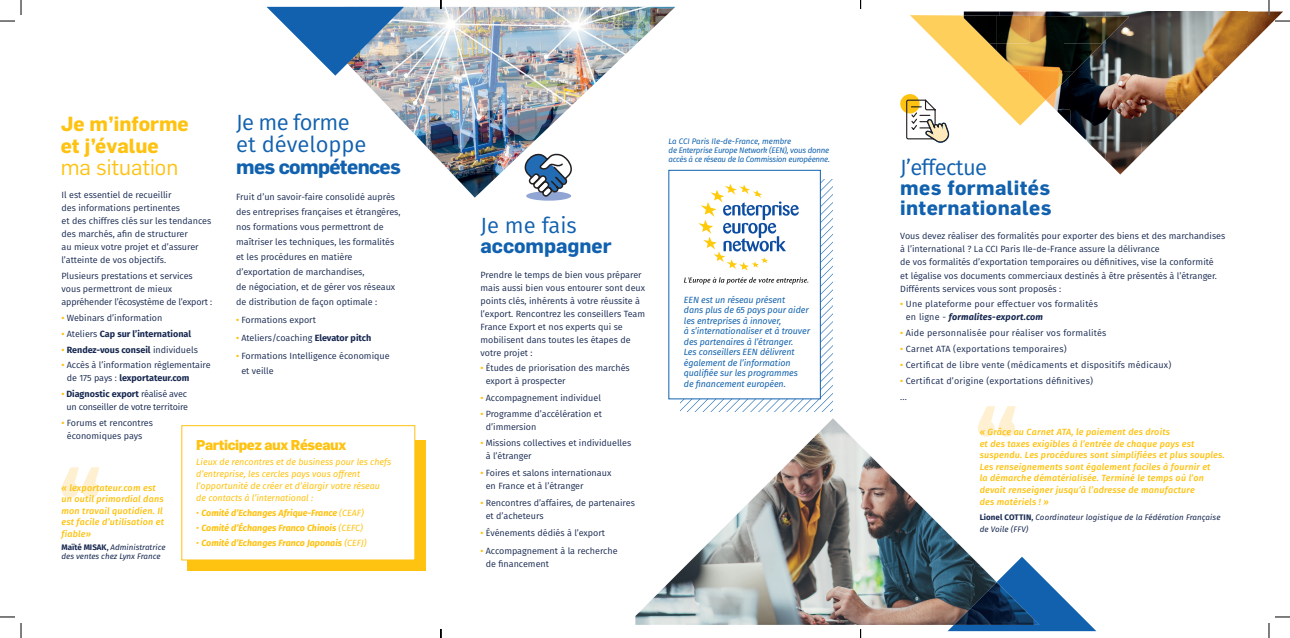
<style>
.page{position:relative;width:1290px;height:638px;background:#fff}
.page>*{position:absolute;margin:0;border:0;box-sizing:border-box;transform-origin:0 0}
.t1{font:22px/22px "Fira Sans";letter-spacing:-.02em;color:#1161af}
.t2{font:22px "Flama";color:#fec210}
.t3{font:700 20px/20px "Flama";letter-spacing:.02em;color:#1161af}
.t4{font:700 20px/22px "Flama";color:#fec210}
.t5{font:700 20px "Flama";letter-spacing:-.03em;color:#1161af}
.t6{font:700 20px "Flama";color:#1161af}
.t7{font:800 14px "Flama";letter-spacing:-.03em;color:#fec210}
.t8{font:9px/13px "Fira Sans";color:#172850}
.t9{font:italic 500 9px/11.6px "Fira Sans";letter-spacing:.02em;color:#fec210}
.t10{font:9px/13px "Fira Sans";letter-spacing:.02em;color:#172850}
.t11{font:italic 9px/10.5px "Fira Sans";letter-spacing:-.01em;color:#1363ae}
.t12{font:italic 9px/12px "Fira Sans";color:#fec210}
.t13{font:italic 700 9px "Fira Sans";color:#fec210}
.t14{font:700 9px "Fira Sans";color:#172850}
.t15{font:9px/13px "Fira Sans";letter-spacing:-.02em;color:#172850;text-align:center}
.t16{font:italic 8px/9.6px "Fira Sans";color:#172850}
.t17{font:italic 8px/9px "Fira Sans";letter-spacing:-.03em;color:#1363ae}
.s1{font-weight:600;color:#fec210}
.s2{font-weight:700}
.s3{font-weight:400}
.s4{font-weight:700;font-style:normal}
.s5{font-weight:500;font-style:normal}
.s6{font-weight:700;font-style:italic}
</style>
<div class="page">
<img style="left:359px;top:7px;width:316px;height:190px">
<img style="left:635px;top:418px;width:354px;height:206px">
<svg style="left:947px;top:556px;width:148px;height:74px"></svg>
<img style="left:953px;top:581px;width:80px;height:43px">
<svg style="left:266px;top:7px;width:138px;height:69px"></svg>
<img style="left:1070px;top:12px;width:203px;height:32px">
<img style="left:1045px;top:12px;width:25px;height:3px">
<img style="left:1073px;top:44px;width:174px;height:33px">
<svg style="left:1212px;top:77px;width:5px;height:5px"></svg>
<img style="left:1045px;top:77px;width:167px;height:32px">
<svg style="left:1176px;top:109px;width:9px;height:9px"></svg>
<img style="left:1070px;top:109px;width:106px;height:33px">
<img style="left:1055px;top:109px;width:15px;height:15px">
<svg style="left:1141px;top:142px;width:11px;height:11px"></svg>
<img style="left:1105px;top:142px;width:36px;height:32px">
<img style="left:1088px;top:142px;width:17px;height:17px">
<img style="left:1045px;top:15px;width:83px;height:29px">
<svg style="left:1095px;top:44px;width:6px;height:6px"></svg>
<img style="left:1045px;top:44px;width:50px;height:28px">
<svg style="left:1062px;top:72px;width:11px;height:11px"></svg>
<img style="left:1045px;top:72px;width:17px;height:28px">
<svg style="left:61px;top:467px;width:38px;height:30px"></svg>
<div style="left:187px;top:440px;width:239px;height:130px;background:#fec210"></div>
<div style="left:182px;top:425px;width:233px;height:134px;background:#fff"></div>
<div style="left:181px;top:425px;width:234px;height:135px;border:1px solid #fec210"></div>
<svg style="left:516px;top:147px;width:59px;height:53px"></svg>
<svg style="left:977px;top:406px;width:38px;height:30px"></svg>
<svg style="left:900px;top:12px;width:145px;height:131px"></svg>
<div style="left:668px;top:170px;width:152px;height:229px;background:#fff;border:1px solid #1161af"></div>
<svg style="left:680px;top:179px;width:152px;height:232px"></svg>
<svg style="left:0;top:0;width:22px;height:22px"></svg>
<svg style="left:0;top:616px;width:22px;height:21px"></svg>
<svg style="left:1268px;top:0;width:21px;height:22px"></svg>
<svg style="left:1268px;top:616px;width:21px;height:21px"></svg>
<h1 class="t1" style="left:236px;top:111px;width:132px">Je me forme et développe</h1>
<h2 class="t5" style="left:236px;top:154px;width:166px">mes compétences</h2>
<p class="t8" style="left:236px;top:189px;width:166px;line-height:15px">Fruit d’un savoir-faire consolidé auprès des entreprises françaises et étrangères, nos formations vous permettront de maîtriser les techniques, les formalités et les procédures en matière d’exportation de marchandises,<br>de négociation, et de gérer vos réseaux de distribution de façon optimale :</p>
<p class="t8" style="left:236px;top:313px;width:81px"><span class="s1">•</span> Formations export</p>
<p class="t8" style="left:236px;top:331px;width:137px"><span class="s1">•</span> Ateliers/coaching <span class="s2">Elevator pitch</span></p>
<p class="t8" style="left:241px;top:348px;width:150px;line-height:15px;text-indent:-5px"><span class="s1">•</span> Formations Intelligence économique et veille</p>
<h2 class="t4" style="left:61px;top:112px;width:130px">Je m’informe et j’évalue</h2>
<h1 class="t2" style="left:61px;top:154px;width:119px">ma situation</h1>
<p class="t8" style="left:61px;top:188px;width:151px">Il est essentiel de recueillir<br>des informations pertinentes<br>et des chiffres clés sur les tendances des marchés, afin de structurer<br>au mieux votre projet et d’assurer l’atteinte de vos objectifs.</p>
<p class="t8" style="left:61px;top:269px;width:152px">Plusieurs prestations et services vous permettront de mieux appréhender l’écosystème de l’export :</p>
<p class="t8" style="left:61px;top:311px;width:102px"><span class="s1">•</span> Webinars d’information</p>
<p class="t14" style="left:61px;top:326px;width:131px"><span class="s1">•</span> <span class="s3">Ateliers</span> Cap sur l’international</p>
<p class="t14" style="left:61px;top:341px;width:138px"><span class="s1">•</span> Rendez-vous conseil <span class="s3">individuels</span></p>
<p class="t8" style="left:67px;top:358px;width:145px;text-indent:-5px"><span class="s1">•</span> Accès à l’information règlementaire de 175 pays : <span class="s2">lexportateur.com</span></p>
<p class="t15" style="left:61px;top:387px;width:128px"><span class="s1">•</span> <span class="s2">Diagnostic export</span> réalisé avec un conseiller de votre territoire</p>
<p class="t8" style="left:67px;top:416px;width:88px;text-indent:-5px"><span class="s1">•</span> Forums et rencontres économiques pays</p>
<h3 class="t7" style="left:196px;top:436px;width:151px">Participez aux Réseaux</h3>
<p class="t12" style="left:196px;top:455px;width:196px">Lieux de rencontres et de business pour les chefs d’entreprise, les cercles pays vous offrent l’opportunité de créer et d’élargir votre réseau de contacts à l’international :</p>
<p class="t13" style="left:196px;top:505px;width:169px"><span class="s3">•</span> Comité d’Echanges Afrique-France <span class="s3">(CEAF)</span></p>
<p class="t13" style="left:196px;top:519px;width:168px"><span class="s3">•</span> Comité d’Échanges Franco Chinois <span class="s3">(CEFC)</span></p>
<p class="t13" style="left:196px;top:534px;width:172px"><span class="s3">•</span> Comité d’Echanges Franco Japonais <span class="s3">(CEFJ)</span></p>
<p class="t9" style="left:61px;top:481px;width:104px">« lexportateur.com est un outil primordial dans mon travail quotidien. Il est facile d’utilisation et fiable»</p>
<p class="t16" style="left:61px;top:541px;width:105px"><span class="s4">Maïté MISAK</span><span class="s5">,</span> Administratrice des ventes chez Lynx France</p>
<h1 class="t1" style="left:480px;top:214px;width:98px">Je me fais</h1>
<h2 class="t6" style="left:480px;top:234px;width:133px">accompagner</h2>
<p class="t8" style="left:480px;top:268px;width:166px">Prendre le temps de bien vous préparer mais aussi bien vous entourer sont deux points clés, inhérents à votre réussite à l’export. Rencontrez les conseillers Team France Export et nos experts qui se mobilisent dans toutes les étapes de votre projet :</p>
<p class="t8" style="left:486px;top:360px;width:145px;text-indent:-5px"><span class="s1">•</span> Études de priorisation des marchés export à prospecter</p>
<p class="t8" style="left:480px;top:391px;width:122px"><span class="s1">•</span> Accompagnement individuel</p>
<p class="t8" style="left:485px;top:406px;width:118px;text-indent:-5px"><span class="s1">•</span> Programme d’accélération et d’immersion</p>
<p class="t8" style="left:485px;top:435px;width:147px;text-indent:-5px"><span class="s1">•</span> Missions collectives et individuelles à l’étranger</p>
<p class="t8" style="left:485px;top:465px;width:127px;text-indent:-5px"><span class="s1">•</span> Foires et salons internationaux en France et à l’étranger</p>
<p class="t8" style="left:485px;top:496px;width:151px;text-indent:-5px"><span class="s1">•</span> Rencontres d’affaires, de partenaires et d’acheteurs</p>
<p class="t8" style="left:480px;top:526px;width:126px"><span class="s1">•</span> Événements dédiés à l’export</p>
<p class="t8" style="left:485px;top:543px;width:133px;text-indent:-5px"><span class="s1">•</span> Accompagnement à la recherche de financement</p>
<p class="t17" style="left:668px;top:136px;width:163px">La CCI Paris Ile-de-France, membre<br>de Enterprise Europe Network (EEN), vous donne accès à ce réseau de la Commission européenne.</p>
<p class="t11" style="left:684px;top:294px;width:128px">EEN est un réseau présent<br>dans plus de 65 pays pour aider les entreprises à innover,<br>à s’internationaliser et à trouver des partenaires à l’étranger.<br>Les conseillers EEN délivrent également de l’information qualifiée sur les programmes<br>de financement européen.</p>
<h1 class="t1" style="left:900px;top:156px;width:88px">J’effectue</h1>
<h2 class="t3" style="left:900px;top:177px;width:153px">mes formalités internationales</h2>
<p class="t8" style="left:900px;top:229px;width:326px">Vous devez réaliser des formalités pour exporter des biens et des marchandises à l’international ? La CCI Paris Ile-de-France assure la délivrance<br>de vos formalités d’exportation temporaires ou définitives, vise la conformité<br>et légalise vos documents commerciaux destinés à être présentés à l’étranger.<br>Différents services vous sont proposés :</p>
<p class="t10" style="left:905px;top:297px;width:193px;text-indent:-6px"><span class="s1">•</span> Une plateforme pour effectuer vos formalités en ligne - <span class="s6">formalites-export.com</span></p>
<p class="t10" style="left:900px;top:326px;width:207px"><span class="s1">•</span> Aide personnalisée pour réaliser vos formalités</p>
<p class="t10" style="left:900px;top:342px;width:168px"><span class="s1">•</span> Carnet ATA (exportations temporaires)</p>
<p class="t10" style="left:900px;top:358px;width:272px"><span class="s1">•</span> Certificat de libre vente (médicaments et dispositifs médicaux)</p>
<p class="t10" style="left:900px;top:372px;width:194px;line-height:15.8px"><span class="s1">•</span> Certificat d’origine (exportations définitives) ...</p>
<p class="t9" style="left:979px;top:426px;width:246px">« Grâce au Carnet ATA, le paiement des droits<br>et des taxes exigibles à l’entrée de chaque pays est suspendu. Les procédures sont simplifiées et plus souples.<br>Les renseignements sont également faciles à fournir et<br>la démarche dématérialisée. Terminé le temps où l’on devait renseigner jusqu’à l’adresse de manufacture<br>des matériels ! »</p>
<p class="t16" style="left:979px;top:510px;width:242px;line-height:12px"><span class="s4">Lionel COTTIN</span><span class="s5">,</span> Coordinateur logistique de la Fédération Française de Voile (FFV)</p>
</div>
